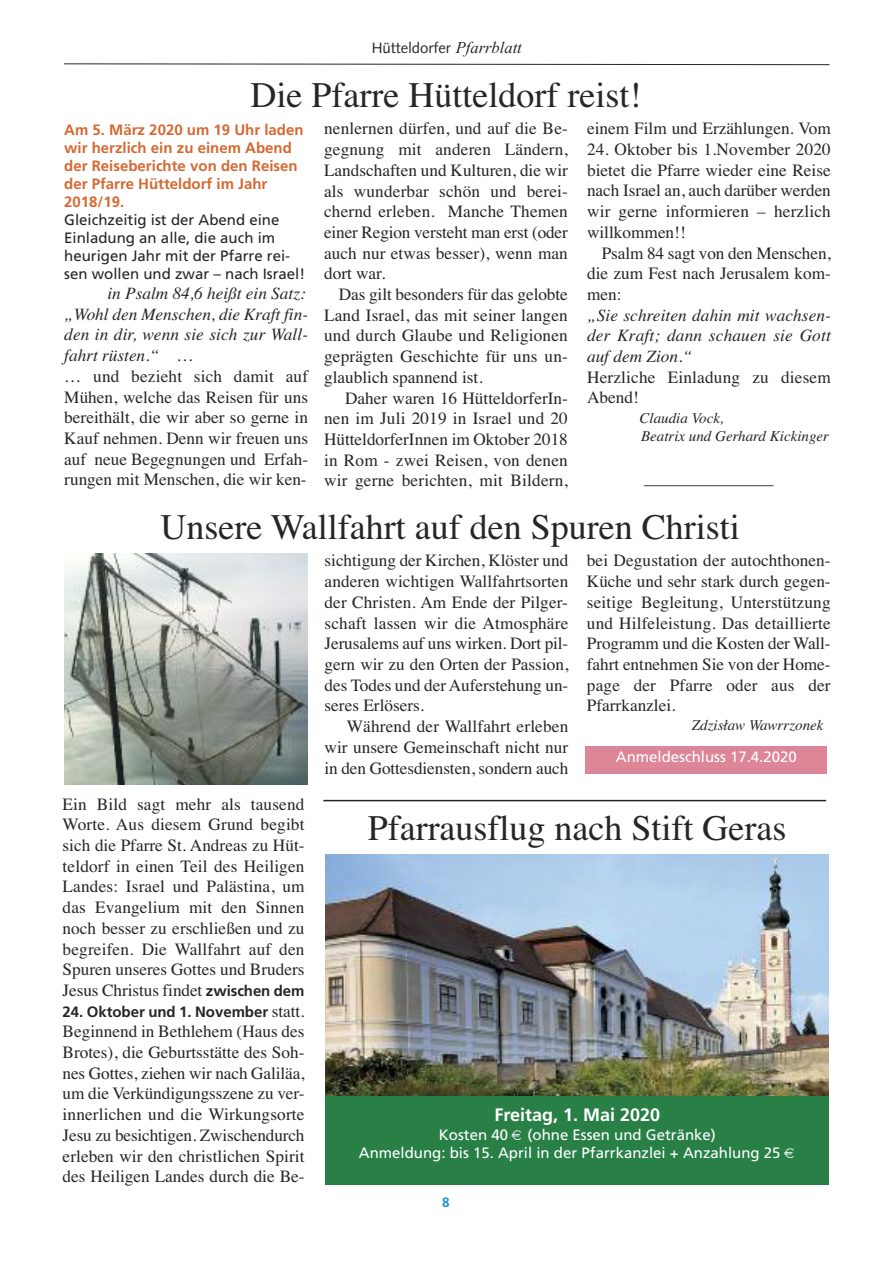
<style>
.page{position:relative;width:893px;height:1263px;background:#fff}
.page>*{position:absolute;margin:0;border:0;box-sizing:border-box;transform-origin:0 0}
.t1{font:36px "Times";color:#272526}
.t2{font:700 18px "Frutiger";color:#fff}
.t3{font:17.25px/20.7px "Times";color:#272526;text-align:justify}
.t4{font:italic 17.25px/20.7px "Times";color:#272526;text-align:justify}
.t5{font:700 15px/18px "Frutiger";color:#d66832}
.t6{font:15px/18px "Frutiger";color:#272526}
.t7{font:15px/18px "Frutiger";color:#fff}
.t8{font:italic 15px/18px "Times";color:#272526}
.t9{font:700 15px "Frutiger";letter-spacing:-.005em;color:#272526}
.t10{font:15px "Syntax";color:#272526}
.t11{font:700 13.5px "Frutiger";color:#248fd1}
.s1{font-family:"Times New Roman";font-style:italic;font-size:16.5px}
.s2{font-family:"Frutiger";font-weight:700;font-size:15px}
.s3{font-family:"Times";font-weight:400;font-size:17.25px}
</style>
<div class="page">
<svg style="left:64px;top:64px;width:766px;height:1px"></svg>
<div style="left:585px;top:746px;width:242px;height:28px;background:#dc8697"></div>
<img style="left:64px;top:553px;width:244px;height:231px">
<img style="left:326px;top:854px;width:502px;height:242px">
<div style="left:326px;top:1096px;width:503px;height:88px;background:#288046"></div>
<hr style="left:323px;top:800px;width:503px;height:1px;background:#272526">
<p class="t10" style="left:372px;top:42px;width:152px">Hütteldorfer <span class="s1">Pfarrblatt</span></p>
<h1 class="t1" style="left:251px;top:73px;width:392px">Die Pfarre Hütteldorf reist!</h1>
<p class="t3" style="left:587px;top:118px;width:245px">einem Film und Erzählungen. Vom</p>
<p class="t3" style="left:587px;top:139px;width:245px">24. Oktober bis 1.November 2020 bietet die Pfarre wieder eine Reise nach Israel an, auch darüber werden wir gerne informieren – herzlich willkommen!!</p>
<p class="t3" style="left:587px;top:242px;width:245px;text-indent:15px">Psalm 84 sagt von den Menschen, die zum Fest nach Jerusalem kom&shy;men:</p>
<p class="t4" style="left:587px;top:304px;width:245px">„Sie schreiten dahin mit wachsen&shy;der Kraft; dann schauen sie Gott auf dem Zion.“</p>
<p class="t3" style="left:587px;top:366px;width:245px">Herzliche Einladung zu diesem<br>Abend!</p>
<p class="t8" style="left:640px;top:408px;width:191px">Claudia Vock,<br>Beatrix und Gerhard Kickinger</p>
<p class="t3" style="left:324px;top:118px;width:245px">nenlernen dürfen, und auf die Be&shy;gegnung mit anderen Ländern, Landschaften und Kulturen, die wir als wunderbar schön und berei&shy;chernd erleben. Manche Themen einer Region versteht man erst (oder auch nur etwas besser), wenn man dort war.</p>
<p class="t3" style="left:324px;top:284px;width:245px;text-indent:15px">Das gilt besonders für das gelobte Land Israel, das mit seiner langen und durch Glaube und Religionen geprägten Geschichte für uns un&shy;glaublich spannend ist.</p>
<p class="t3" style="left:324px;top:387px;width:245px;text-indent:21px">Daher waren 16 HütteldorferIn&shy;nen im Juli 2019 in Israel und 20<br>HütteldorferInnen im Oktober 2018 in Rom - zwei Reisen, von denen wir gerne berichten, mit Bildern,</p>
<p class="t5" style="left:64px;top:122px;width:241px">Am 5. März 2020 um 19 Uhr laden wir herzlich ein zu einem Abend der Reiseberichte von den Reisen der Pfarre Hütteldorf im Jahr<br>2018/19.</p>
<p class="t6" style="left:64px;top:212px;width:242px">Gleichzeitig ist der Abend eine<br>Einladung an alle, die auch im heurigen Jahr mit der Pfarre rei&shy;sen wollen und zwar – nach Israel!</p>
<p class="t4" style="left:64px;top:283px;width:245px;text-align:left;text-indent:43px">in Psalm 84,6 heißt ein Satz: „Wohl den Menschen, die Kraft fin&shy;den in dir, wenn sie sich zur Wall&shy;fahrt rüsten.“ …</p>
<p class="t3" style="left:64px;top:366px;width:245px">… und bezieht sich damit auf Mühen, welche das Reisen für uns bereithält, die wir aber so gerne in Kauf nehmen. Denn wir freuen uns auf neue Begegnungen und Erfah&shy;rungen mit Menschen, die wir ken-</p>
<p class="t3" style="left:644px;top:468px;width:131px">_______________</p>
<h1 class="t1" style="left:160px;top:505px;width:581px">Unsere Wallfahrt auf den Spuren Christi</h1>
<p class="t3" style="left:63px;top:793px;width:243px">Ein Bild sagt mehr als tausend Worte. Aus diesem Grund begibt sich die Pfarre St. Andreas zu Hüt&shy;teldorf in einen Teil des Heiligen Landes: Israel und Palästina, um das Evangelium mit den Sinnen noch besser zu erschließen und zu begreifen. Die Wallfahrt auf den Spuren unseres Gottes und Bruders Jesus Christus findet <span class="s2">zwischen dem</span></p>
<p class="t9" style="left:63px;top:1005px;width:243px">24. Oktober und 1. November <span class="s3">statt.</span></p>
<p class="t3" style="left:63px;top:1021px;width:243px">Beginnend in Bethlehem (Haus des Brotes), die Geburtsstätte des Soh&shy;nes Gottes, ziehen wir nach Galiläa, um die Verkündigungsszene zu ver&shy;innerlichen und die Wirkungsorte Jesu zu besichtigen. Zwischendurch erleben wir den christlichen Spirit des Heiligen Landes durch die Be-</p>
<p class="t3" style="left:325px;top:550px;width:245px">sichtigung der Kirchen, Klöster und anderen wichtigen Wallfahrtsorten der Christen. Am Ende der Pilger&shy;schaft lassen wir die Atmosphäre Jerusalems auf uns wirken. Dort pil&shy;gern wir zu den Orten der Passion, des Todes und der Auferstehung un&shy;seres Erlösers.</p>
<p class="t3" style="left:325px;top:716px;width:245px;text-indent:22px">Während der Wallfahrt erleben wir unsere Gemeinschaft nicht nur in den Gottesdiensten, sondern auch</p>
<p class="t3" style="left:587px;top:550px;width:245px">bei Degustation der autochthonen-Küche und sehr stark durch gegen&shy;seitige Begleitung, Unterstützung und Hilfeleistung. Das detaillierte Programm und die Kosten der Wall&shy;fahrt entnehmen Sie von der Home&shy;page der Pfarre oder aus der Pfarrkanzlei.</p>
<p class="t8" style="left:692px;top:716px;width:133px">Zdzisław Wawrrzonek</p>
<p class="t7" style="left:616px;top:749px;width:182px">Anmeldeschluss 17.4.2020</p>
<h1 class="t1" style="left:368px;top:806px;width:420px">Pfarrausflug nach Stift Geras</h1>
<p class="t2" style="left:494px;top:1107px;width:167px">Freitag, 1. Mai 2020</p>
<p class="t7" style="left:439px;top:1127px;width:71px">Kosten 40</p>
<p class="t7" style="left:359px;top:1127px;width:423px;text-indent:169px">(ohne Essen und Getränke)<br>Anmeldung: bis 15. April in der Pfarrkanzlei + Anzahlung 25</p>
<p class="t11" style="left:442px;top:1197px;width:9px">8</p>
</div>
